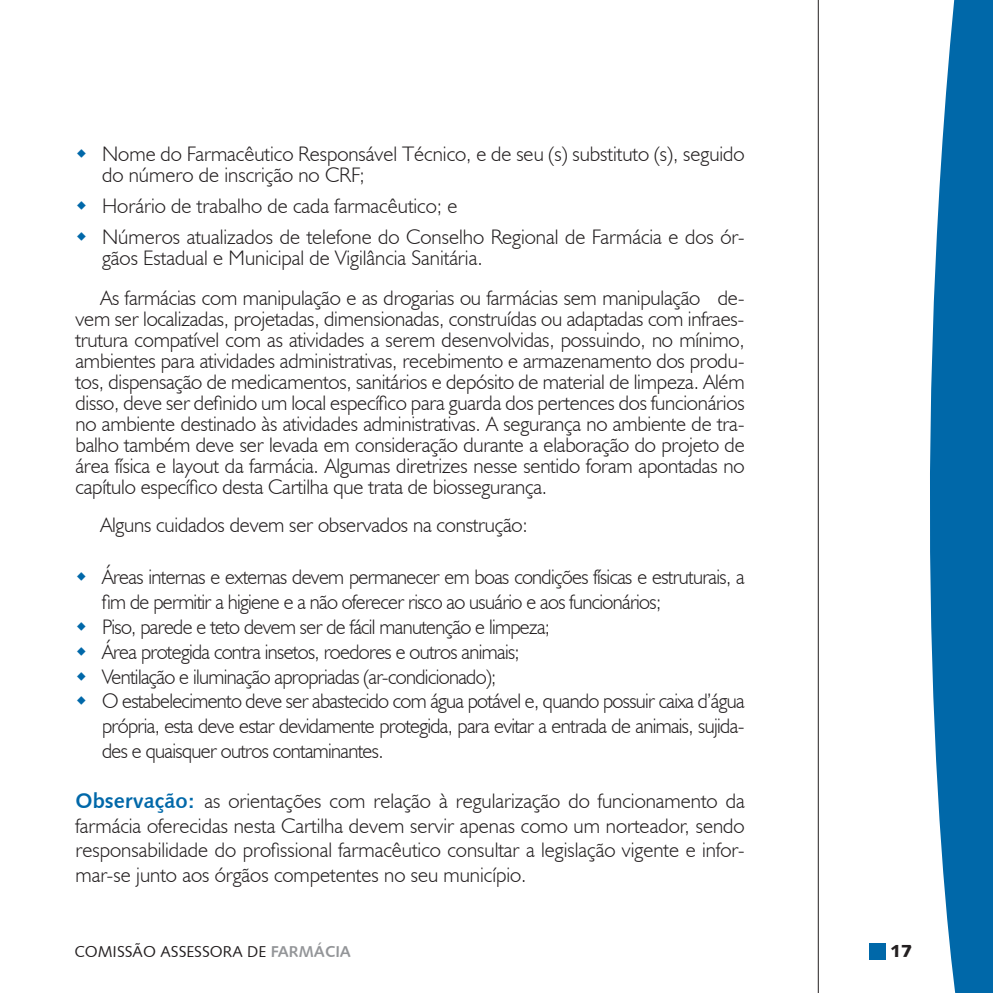
<style>
.page{position:relative;width:993px;height:993px;background:#fff}
.page>*{position:absolute;margin:0;border:0;box-sizing:border-box;transform-origin:0 0}
.t1{font:300 21px/24.8px "Humanist 521 BT";letter-spacing:-.03em;color:#231f20;text-align:justify}
.t2{font:300 21px/21px "Humanist 521 BT";color:#231f20}
.t3{font:300 21px/40.2px "Humanist 521 BT";letter-spacing:-.01em;color:#231f20}
.t4{font:17.5px "Humanist 531 BT Black A";color:#231f20}
.t5{font:15.75px "Humanist 531 BT Roman A";color:#231f20}
.s1{font-family:"Humanist 531 BT Bold A";font-weight:400;color:#0068a9}
.s2{font-family:"Humanist 531 BT Bold A";color:#939598}
</style>
<div class="page">
<hr style="left:817px;top:0;width:1px;height:992px;background:#231f20">
<svg style="left:930px;top:0;width:62px;height:992px;background:#207bb3"></svg>
<div style="left:869px;top:943px;width:16px;height:16px;background:#0068a9"></div>
<p class="t2" style="left:102px;top:143px;width:644px">Nome do Farmacêutico Responsável Técnico, e de seu (s) substituto (s), seguido do número de inscrição no CRF;</p>
<p class="t2" style="left:102px;top:190px;width:644px;line-height:31px">Horário de trabalho de cada farmacêutico; e<br>Números atualizados de telefone do Conselho Regional de Farmácia e dos ór-</p>
<p class="t3" style="left:100px;top:237px;width:645px">gãos Estadual e Municipal de Vigilância Sanitária.<br>As farmácias com manipulação e as drogarias ou farmácias sem manipulação de-</p>
<p class="t1" style="left:75px;top:308px;width:670px;line-height:21px">vem ser localizadas, projetadas, dimensionadas, construídas ou adaptadas com infraes&shy;trutura compatível com as atividades a serem desenvolvidas, possuindo, no mínimo, ambientes para atividades administrativas, recebimento e armazenamento dos produ&shy;tos, dispensação de medicamentos, sanitários e depósito de material de limpeza. Além disso, deve ser definido um local específico para guarda dos pertences dos funcionários no ambiente destinado às atividades administrativas. A segurança no ambiente de tra&shy;balho também deve ser levada em consideração durante a elaboração do projeto de área física e layout da farmácia. Algumas diretrizes nesse sentido foram apontadas no capítulo específico desta Cartilha que trata de biossegurança.</p>
<p class="t3" style="left:100px;top:504px;width:429px">Alguns cuidados devem ser observados na construção:</p>
<p class="t1" style="left:102px;top:564px;width:644px;text-align:left">Áreas internas e externas devem permanecer em boas condições físicas e estruturais, a fim de permitir a higiene e a não oferecer risco ao usuário e aos funcionários;<br>Piso, parede e teto devem ser de fácil manutenção e limpeza;<br>Área protegida contra insetos, roedores e outros animais;<br>Ventilação e iluminação apropriadas (ar-condicionado);<br>O estabelecimento deve ser abastecido com água potável e, quando possuir caixa d’água própria, esta deve estar devidamente protegida, para evitar a entrada de animais, sujida&shy;des e quaisquer outros contaminantes.</p>
<p class="t1" style="left:75px;top:787px;width:670px"><span class="s1">Observação:</span> as orientações com relação à regularização do funcionamento da farmácia oferecidas nesta Cartilha devem servir apenas como um norteador, sendo responsabilidade do profissional farmacêutico consultar a legislação vigente e infor&shy;mar-se junto aos órgãos competentes no seu município.</p>
<p class="t5" style="left:74px;top:940px;width:278px">COMISSÃO ASSESSORA DE <span class="s2">FARMÁCIA</span></p>
<p class="t4" style="left:889px;top:939px;width:23px">17</p>
</div>
